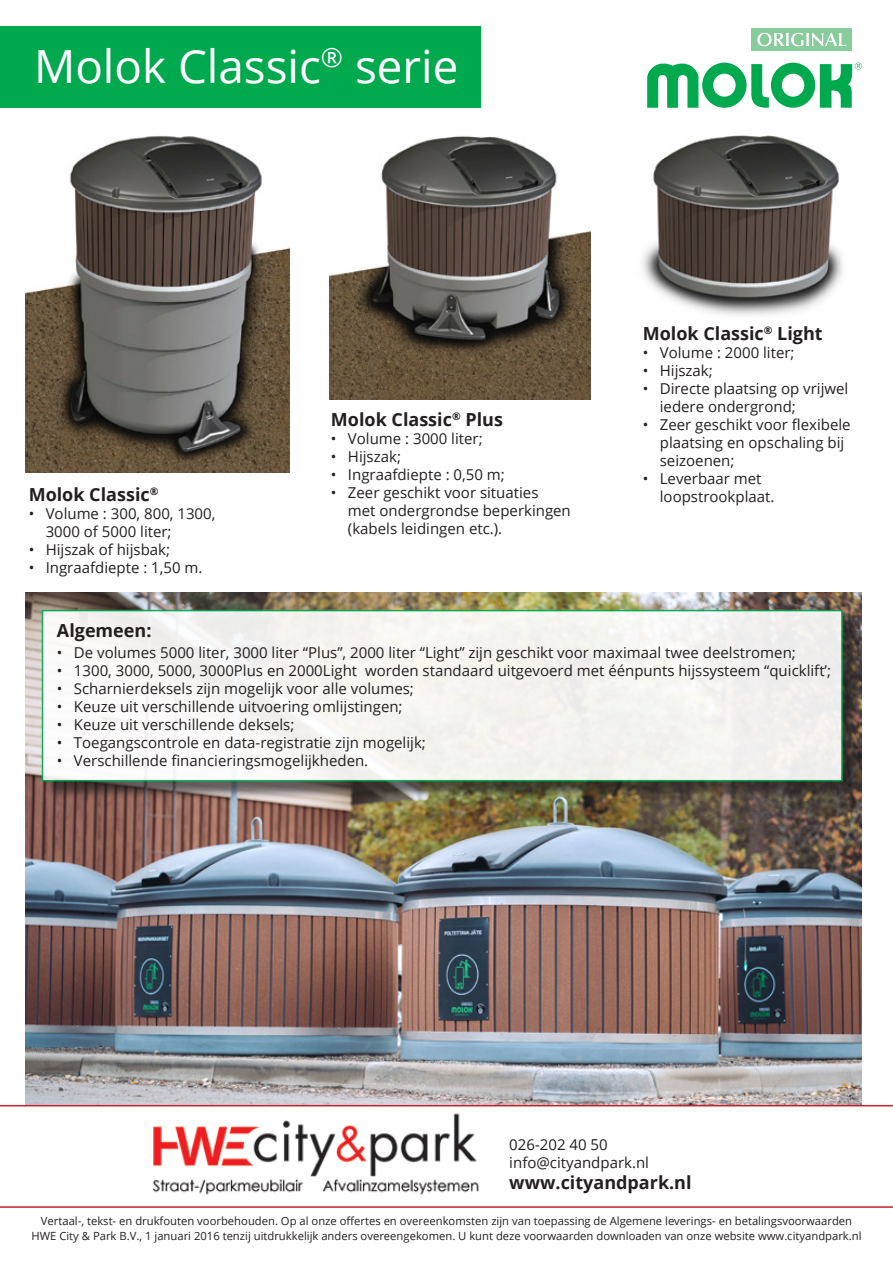
<style>
.page{position:relative;width:893px;height:1263px;background:#fff}
.page>*{position:absolute;margin:0;border:0;box-sizing:border-box;transform-origin:0 0}
.t1{font:45.75px "Open Sans";color:#fff}
.t2{font:700 18px "Open Sans";color:#231f20}
.t3{font:15px/18px "Open Sans";color:#231f20}
.t4{font:11.25px "Open Sans";color:#231f20}
</style>
<div class="page">
<img style="left:26px;top:593px;width:836px;height:512px">
<img style="left:26px;top:136px;width:264px;height:336px">
<img style="left:329px;top:136px;width:261px;height:264px">
<img style="left:642px;top:135px;width:201px;height:181px">
<div style="left:0;top:26px;width:481px;height:82px;background:#00a94e"></div>
<svg style="left:0;top:1105px;width:893px;height:103px"></svg>
<div style="left:44px;top:612px;width:817px;height:188px;background:#231f20;opacity:.75"></div>
<div style="left:42px;top:610px;width:801px;height:171px;background:#f5f4f0;border:2px solid #00a94e"></div>
<img style="left:139px;top:1108px;width:354px;height:91px">
<svg style="left:647px;top:62px;width:215px;height:46px"></svg>
<div style="left:751px;top:29px;width:101px;height:22px;background:#88cc9c"></div>
<svg style="left:757px;top:33px;width:89px;height:13px"></svg>
<p class="t1" style="left:34px;top:35px;width:426px">Molok Classic<sup>®</sup> serie</p>
<p class="t2" style="left:29px;top:481px;width:131px">Molok Classic<sup>®</sup></p>
<p class="t3" style="left:46px;top:504px;width:171px;text-indent:-17px">• Volume : 300, 800, 1300,<br>3000 of 5000 liter;</p>
<p class="t3" style="left:29px;top:540px;width:143px">• Hijszak of hijsbak;</p>
<p class="t3" style="left:29px;top:558px;width:175px">• Ingraafdiepte : 1,50 m.</p>
<p class="t2" style="left:331px;top:407px;width:174px">Molok Classic<sup>®</sup> Plus</p>
<p class="t3" style="left:331px;top:429px;width:153px">• Volume : 3000 liter;</p>
<p class="t3" style="left:331px;top:447px;width:72px">• Hijszak;</p>
<p class="t3" style="left:331px;top:465px;width:175px">• Ingraafdiepte : 0,50 m;</p>
<p class="t3" style="left:348px;top:483px;width:224px;text-indent:-17px">• Zeer geschikt voor situaties<br>met ondergrondse beperkingen (kabels leidingen etc.).</p>
<p class="t2" style="left:643px;top:321px;width:181px">Molok Classic<sup>®</sup> Light</p>
<p class="t3" style="left:643px;top:343px;width:153px">• Volume : 2000 liter;</p>
<p class="t3" style="left:643px;top:361px;width:72px">• Hijszak;</p>
<p class="t3" style="left:660px;top:379px;width:190px;text-indent:-17px">• Directe plaatsing op vrijwel iedere ondergrond;</p>
<p class="t3" style="left:660px;top:415px;width:192px;text-indent:-17px">• Zeer geschikt voor flexibele plaatsing en opschaling bij seizoenen;</p>
<p class="t3" style="left:660px;top:469px;width:116px;text-indent:-17px">• Leverbaar met loopstrookplaat.</p>
<p class="t2" style="left:57px;top:618px;width:96px">Algemeen:</p>
<p class="t3" style="left:57px;top:644px;width:740px">• De volumes 5000 liter, 3000 liter “Plus”, 2000 liter “Light” zijn geschikt voor maximaal twee deelstromen;</p>
<p class="t3" style="left:57px;top:662px;width:776px">• 1300, 3000, 5000, 3000Plus en 2000Light worden standaard uitgevoerd met éénpunts hijssysteem “quicklift’;</p>
<p class="t3" style="left:57px;top:680px;width:359px">• Scharnierdeksels zijn mogelijk voor alle volumes;</p>
<p class="t3" style="left:57px;top:698px;width:347px">• Keuze uit verschillende uitvoering omlijstingen;</p>
<p class="t3" style="left:57px;top:716px;width:239px">• Keuze uit verschillende deksels;</p>
<p class="t3" style="left:57px;top:734px;width:370px">• Toegangscontrole en data-registratie zijn mogelijk;</p>
<p class="t3" style="left:57px;top:752px;width:313px">• Verschillende financieringsmogelijkheden.</p>
<p class="t3" style="left:509px;top:1135px;width:100px">026-202 40 50</p>
<p class="t3" style="left:509px;top:1153px;width:141px">info@cityandpark.nl</p>
<p class="t2" style="left:509px;top:1170px;width:184px">www.cityandpark.nl</p>
<p class="t4" style="left:41px;top:1213px;width:813px">Vertaal-, tekst- en drukfouten voorbehouden. Op al onze offertes en overeenkomsten zijn van toepassing de Algemene leverings- en betalingsvoorwaarden</p>
<p class="t4" style="left:31px;top:1228px;width:832px">HWE City &amp; Park B.V., 1 januari 2016 tenzij uitdrukkelijk anders overeengekomen. U kunt deze voorwaarden downloaden van onze website www.cityandpark.nl</p>
</div>
